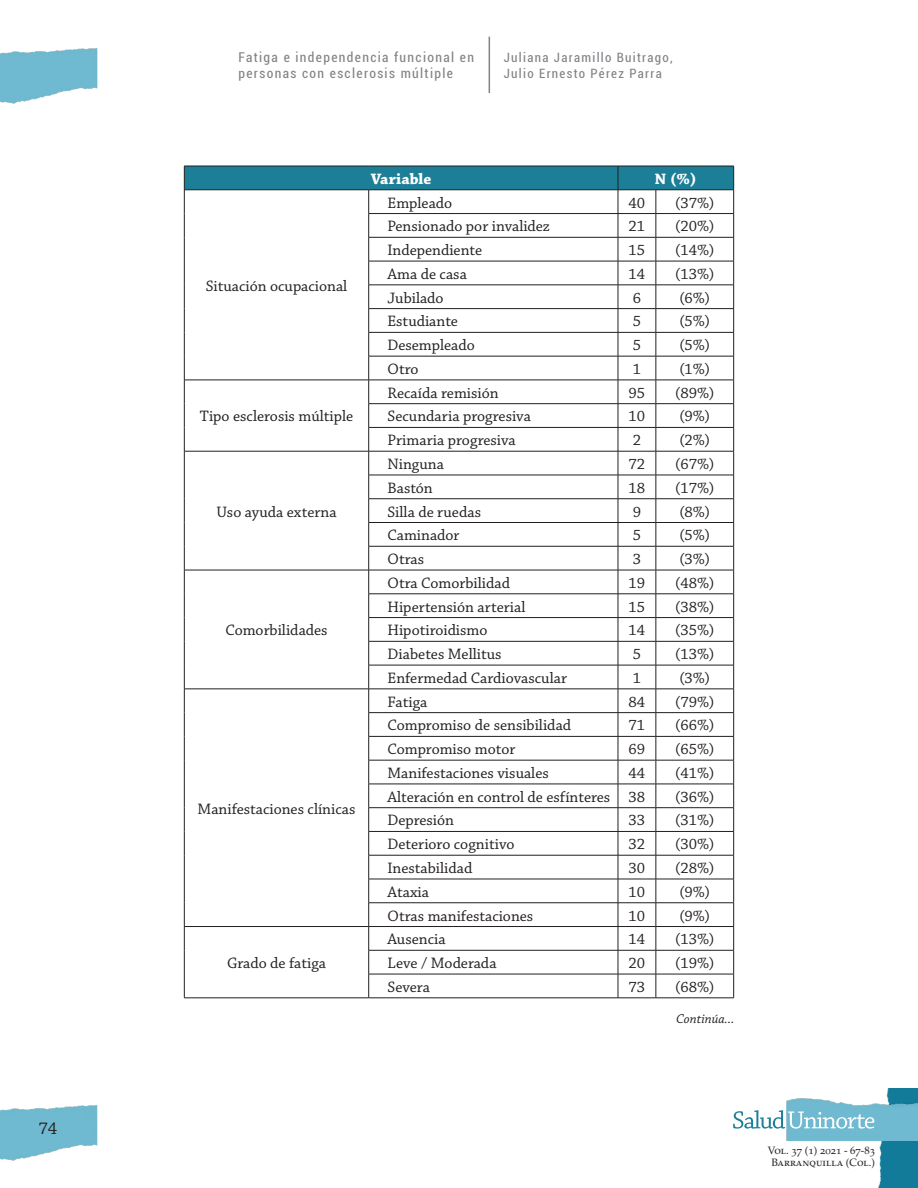
<style>
.page{position:relative;width:918px;height:1188px;background:#fff}
.page>*{position:absolute;margin:0;border:0;box-sizing:border-box;transform-origin:0 0}
.t1{font:18px "Chaparral Pro";color:#231f20}
.Texto_tabla_left{font:15.9px "Chaparral Pro";color:#231f20}
.Texto_tabla{font:15.9px "Chaparral Pro";color:#231f20}
.Texto_tabla-2{font:700 15.9px "Chaparral Pro";letter-spacing:.005em;color:#fff}
.t2{font:condensed 13.5px/16.5px "Roboto";letter-spacing:.1em;color:#808285}
.Continua{font:italic 13.5px "Chaparral Pro";color:#231f20}
.t3{font:condensed 12.9px/15.9px "Roboto";letter-spacing:.1em;color:#808285}
.t4{font:10.65px/12.8px "Palatino LT Std";color:#231f20;text-align:center}
</style>
<div class="page">
<img style="left:0;top:48px;width:98px;height:56px">
<img style="left:0;top:1105px;width:98px;height:56px">
<img style="left:878px;top:1088px;width:40px;height:100px">
<img style="left:787px;top:1097px;width:131px;height:44px">
<svg style="left:733px;top:1110px;width:141px;height:19px"></svg>
<hr style="left:489px;top:37px;width:1px;height:56px;background:#808285">
<svg style="left:184px;top:166px;width:550px;height:832px"></svg>
<hr style="left:184px;top:998px;width:185px;height:1px;background:#231f20">
<hr style="left:369px;top:998px;width:249px;height:1px;background:#231f20">
<hr style="left:618px;top:998px;width:38px;height:1px;background:#231f20">
<hr style="left:656px;top:998px;width:78px;height:1px;background:#231f20">
<p class="t1" style="left:38px;top:1118px;width:20px">74</p>
<p class="t2" style="left:238px;top:48px;width:237px">Fatiga e independencia funcional en personas con esclerosis múltiple</p>
<p class="t3" style="left:504px;top:49px;width:171px">Juliana Jaramillo Buitrago,<br>Julio Ernesto Pérez Parra</p>
<p class="Texto_tabla" style="left:206px;top:277px;width:143px">Situación ocupacional</p>
<p class="Texto_tabla" style="left:200px;top:408px;width:155px">Tipo esclerosis múltiple</p>
<p class="Texto_tabla" style="left:216px;top:503px;width:122px">Uso ayuda externa</p>
<p class="Texto_tabla" style="left:225px;top:621px;width:104px">Comorbilidades</p>
<p class="Texto_tabla" style="left:198px;top:800px;width:159px">Manifestaciones clínicas</p>
<p class="Texto_tabla" style="left:227px;top:954px;width:101px">Grado de fatiga</p>
<p class="Texto_tabla-2" style="left:371px;top:169px;width:62px">Variable</p>
<p class="Texto_tabla-2" style="left:655px;top:169px;width:43px">N (%)</p>
<p class="Texto_tabla_left" style="left:387px;top:194px;width:66px">Empleado</p>
<p class="Texto_tabla" style="left:629px;top:194px;width:18px">40</p>
<p class="Texto_tabla" style="left:675px;top:194px;width:41px">(37%)</p>
<p class="Texto_tabla_left" style="left:387px;top:217px;width:164px">Pensionado por invalidez</p>
<p class="Texto_tabla" style="left:629px;top:217px;width:18px">21</p>
<p class="Texto_tabla" style="left:675px;top:217px;width:41px">(20%)</p>
<p class="Texto_tabla_left" style="left:387px;top:241px;width:96px">Independiente</p>
<p class="Texto_tabla" style="left:629px;top:241px;width:18px">15</p>
<p class="Texto_tabla" style="left:675px;top:241px;width:41px">(14%)</p>
<p class="Texto_tabla_left" style="left:387px;top:265px;width:81px">Ama de casa</p>
<p class="Texto_tabla" style="left:629px;top:265px;width:18px">14</p>
<p class="Texto_tabla" style="left:675px;top:265px;width:41px">(13%)</p>
<p class="Texto_tabla_left" style="left:387px;top:289px;width:58px">Jubilado</p>
<p class="Texto_tabla" style="left:633px;top:289px;width:10px">6</p>
<p class="Texto_tabla" style="left:679px;top:289px;width:32px">(6%)</p>
<p class="Texto_tabla_left" style="left:387px;top:313px;width:72px">Estudiante</p>
<p class="Texto_tabla" style="left:633px;top:313px;width:10px">5</p>
<p class="Texto_tabla" style="left:679px;top:313px;width:32px">(5%)</p>
<p class="Texto_tabla_left" style="left:387px;top:336px;width:89px">Desempleado</p>
<p class="Texto_tabla" style="left:633px;top:336px;width:10px">5</p>
<p class="Texto_tabla" style="left:679px;top:336px;width:32px">(5%)</p>
<p class="Texto_tabla_left" style="left:387px;top:360px;width:33px">Otro</p>
<p class="Texto_tabla" style="left:633px;top:360px;width:10px">1</p>
<p class="Texto_tabla" style="left:679px;top:360px;width:32px">(1%)</p>
<p class="Texto_tabla_left" style="left:387px;top:384px;width:113px">Recaída remisión</p>
<p class="Texto_tabla" style="left:629px;top:384px;width:18px">95</p>
<p class="Texto_tabla" style="left:675px;top:384px;width:41px">(89%)</p>
<p class="Texto_tabla_left" style="left:387px;top:408px;width:145px">Secundaria progresiva</p>
<p class="Texto_tabla" style="left:629px;top:408px;width:18px">10</p>
<p class="Texto_tabla" style="left:679px;top:408px;width:32px">(9%)</p>
<p class="Texto_tabla_left" style="left:387px;top:431px;width:130px">Primaria progresiva</p>
<p class="Texto_tabla" style="left:633px;top:431px;width:10px">2</p>
<p class="Texto_tabla" style="left:679px;top:431px;width:32px">(2%)</p>
<p class="Texto_tabla_left" style="left:387px;top:455px;width:58px">Ninguna</p>
<p class="Texto_tabla" style="left:629px;top:455px;width:18px">72</p>
<p class="Texto_tabla" style="left:675px;top:455px;width:41px">(67%)</p>
<p class="Texto_tabla_left" style="left:387px;top:479px;width:47px">Bastón</p>
<p class="Texto_tabla" style="left:629px;top:479px;width:18px">18</p>
<p class="Texto_tabla" style="left:675px;top:479px;width:41px">(17%)</p>
<p class="Texto_tabla_left" style="left:387px;top:503px;width:95px">Silla de ruedas</p>
<p class="Texto_tabla" style="left:633px;top:503px;width:10px">9</p>
<p class="Texto_tabla" style="left:679px;top:503px;width:32px">(8%)</p>
<p class="Texto_tabla_left" style="left:387px;top:526px;width:73px">Caminador</p>
<p class="Texto_tabla" style="left:633px;top:526px;width:10px">5</p>
<p class="Texto_tabla" style="left:679px;top:526px;width:32px">(5%)</p>
<p class="Texto_tabla_left" style="left:387px;top:550px;width:38px">Otras</p>
<p class="Texto_tabla" style="left:633px;top:550px;width:10px">3</p>
<p class="Texto_tabla" style="left:679px;top:550px;width:32px">(3%)</p>
<p class="Texto_tabla_left" style="left:387px;top:574px;width:124px">Otra Comorbilidad</p>
<p class="Texto_tabla" style="left:629px;top:574px;width:18px">19</p>
<p class="Texto_tabla" style="left:675px;top:574px;width:41px">(48%)</p>
<p class="Texto_tabla_left" style="left:387px;top:598px;width:140px">Hipertensión arterial</p>
<p class="Texto_tabla" style="left:629px;top:598px;width:18px">15</p>
<p class="Texto_tabla" style="left:675px;top:598px;width:41px">(38%)</p>
<p class="Texto_tabla_left" style="left:387px;top:621px;width:102px">Hipotiroidismo</p>
<p class="Texto_tabla" style="left:629px;top:621px;width:18px">14</p>
<p class="Texto_tabla" style="left:675px;top:621px;width:41px">(35%)</p>
<p class="Texto_tabla_left" style="left:387px;top:645px;width:116px">Diabetes Mellitus</p>
<p class="Texto_tabla" style="left:633px;top:645px;width:10px">5</p>
<p class="Texto_tabla" style="left:675px;top:645px;width:41px">(13%)</p>
<p class="Texto_tabla_left" style="left:387px;top:669px;width:181px">Enfermedad Cardiovascular</p>
<p class="Texto_tabla" style="left:633px;top:669px;width:10px">1</p>
<p class="Texto_tabla" style="left:679px;top:669px;width:32px">(3%)</p>
<p class="Texto_tabla_left" style="left:387px;top:693px;width:41px">Fatiga</p>
<p class="Texto_tabla" style="left:629px;top:693px;width:18px">84</p>
<p class="Texto_tabla" style="left:675px;top:693px;width:41px">(79%)</p>
<p class="Texto_tabla_left" style="left:387px;top:717px;width:185px">Compromiso de sensibilidad</p>
<p class="Texto_tabla" style="left:629px;top:717px;width:18px">71</p>
<p class="Texto_tabla" style="left:675px;top:717px;width:41px">(66%)</p>
<p class="Texto_tabla_left" style="left:387px;top:740px;width:129px">Compromiso motor</p>
<p class="Texto_tabla" style="left:629px;top:740px;width:18px">69</p>
<p class="Texto_tabla" style="left:675px;top:740px;width:41px">(65%)</p>
<p class="Texto_tabla_left" style="left:387px;top:764px;width:163px">Manifestaciones visuales</p>
<p class="Texto_tabla" style="left:629px;top:764px;width:18px">44</p>
<p class="Texto_tabla" style="left:675px;top:764px;width:41px">(41%)</p>
<p class="Texto_tabla_left" style="left:387px;top:788px;width:224px">Alteración en control de esfínteres</p>
<p class="Texto_tabla" style="left:629px;top:788px;width:18px">38</p>
<p class="Texto_tabla" style="left:675px;top:788px;width:41px">(36%)</p>
<p class="Texto_tabla_left" style="left:387px;top:812px;width:68px">Depresión</p>
<p class="Texto_tabla" style="left:629px;top:812px;width:18px">33</p>
<p class="Texto_tabla" style="left:675px;top:812px;width:41px">(31%)</p>
<p class="Texto_tabla_left" style="left:387px;top:835px;width:128px">Deterioro cognitivo</p>
<p class="Texto_tabla" style="left:629px;top:835px;width:18px">32</p>
<p class="Texto_tabla" style="left:675px;top:835px;width:41px">(30%)</p>
<p class="Texto_tabla_left" style="left:387px;top:859px;width:86px">Inestabilidad</p>
<p class="Texto_tabla" style="left:629px;top:859px;width:18px">30</p>
<p class="Texto_tabla" style="left:675px;top:859px;width:41px">(28%)</p>
<p class="Texto_tabla_left" style="left:387px;top:883px;width:43px">Ataxia</p>
<p class="Texto_tabla" style="left:629px;top:883px;width:18px">10</p>
<p class="Texto_tabla" style="left:679px;top:883px;width:32px">(9%)</p>
<p class="Texto_tabla_left" style="left:387px;top:907px;width:147px">Otras manifestaciones</p>
<p class="Texto_tabla" style="left:629px;top:907px;width:18px">10</p>
<p class="Texto_tabla" style="left:679px;top:907px;width:32px">(9%)</p>
<p class="Texto_tabla_left" style="left:387px;top:930px;width:60px">Ausencia</p>
<p class="Texto_tabla" style="left:629px;top:930px;width:18px">14</p>
<p class="Texto_tabla" style="left:675px;top:930px;width:41px">(13%)</p>
<p class="Texto_tabla_left" style="left:387px;top:954px;width:111px">Leve / Moderada</p>
<p class="Texto_tabla" style="left:629px;top:954px;width:18px">20</p>
<p class="Texto_tabla" style="left:675px;top:954px;width:41px">(19%)</p>
<p class="Texto_tabla_left" style="left:387px;top:978px;width:44px">Severa</p>
<p class="Texto_tabla" style="left:629px;top:978px;width:18px">73</p>
<p class="Texto_tabla" style="left:675px;top:978px;width:41px">(68%)</p>
<p class="Continua" style="left:676px;top:1011px;width:60px">Continúa...</p>
<p class="t4" style="left:768px;top:1144px;width:109px">Vol. 37 (1) 2021 - 67-83<br>Barranquilla (Col.)</p>
</div>
